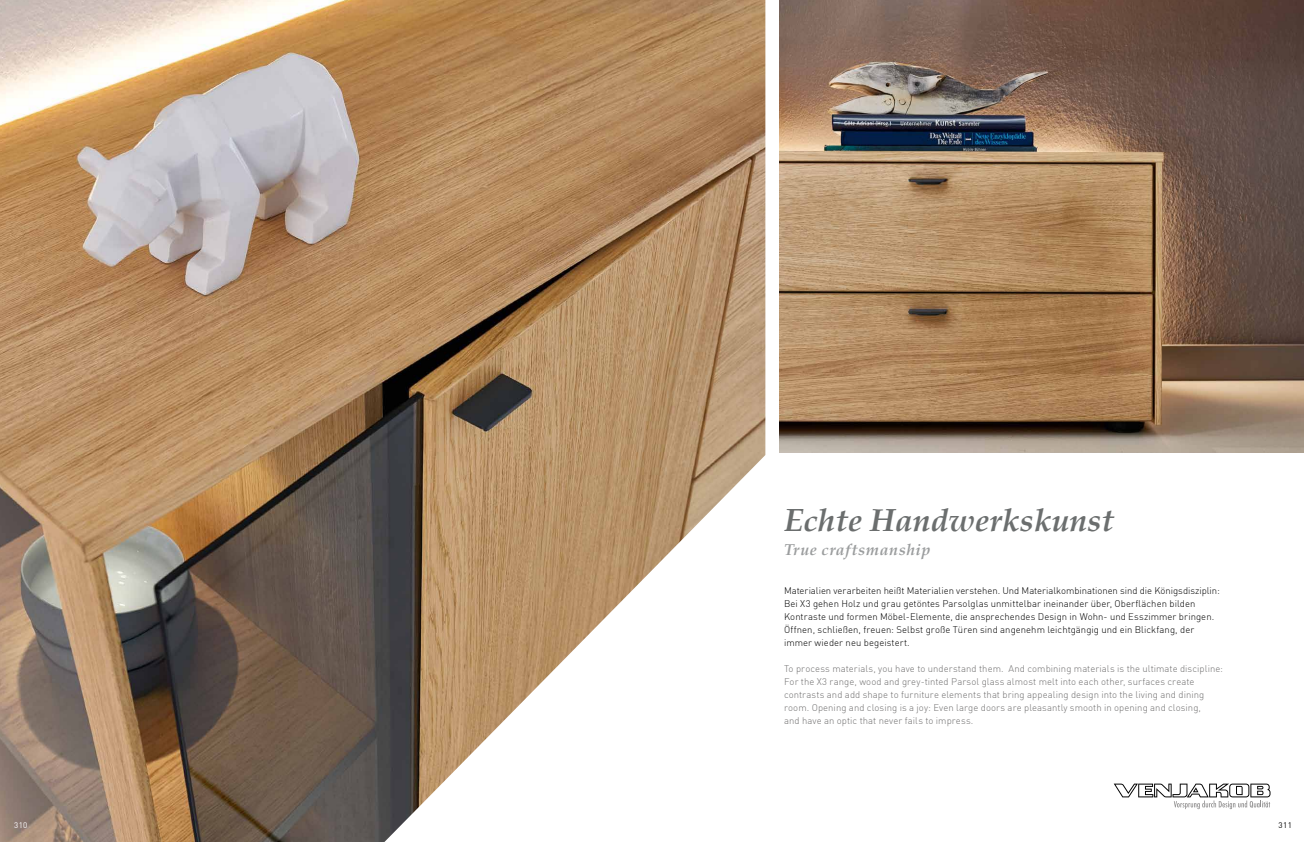
<style>
.page{position:relative;width:1304px;height:842px;background:#fff}
.page>*{position:absolute;margin:0;border:0;box-sizing:border-box;transform-origin:0 0}
.t1{font:italic 700 32px "Palatino";color:#6b6e6e}
.t2{font:italic 700 16px "Palatino";letter-spacing:.035em;color:#9b9d9e}
.t3{font:300 9.5px/13px "DIN Offc";letter-spacing:.01em;color:#706f6f}
.t4{font:300 9.5px/13px "DIN Offc";letter-spacing:.005em;color:#000}
.t5{font:8px "DIN Offc";color:#fff}
.t6{font:8px "DIN Offc";color:#000}
</style>
<div class="page">
<img style="left:0;top:0;width:765px;height:842px">
<img style="left:779px;top:0;width:525px;height:452px">
<svg style="left:1114px;top:784px;width:156px;height:25px"></svg>
<h1 class="t1" style="left:784px;top:493px;width:331px">Echte Handwerkskunst</h1>
<h2 class="t2" style="left:784px;top:536px;width:148px">True craftsmanship</h2>
<p class="t4" style="left:784px;top:584px;width:437px">Materialien verarbeiten heißt Materialien verstehen. Und Materialkombinationen sind die Königsdisziplin:<br>Bei X3 gehen Holz und grau getöntes Parsolglas unmittelbar ineinander über, Oberflächen bilden Kontraste und formen Möbel-Elemente, die ansprechendes Design in Wohn- und Esszimmer bringen.<br>Öffnen, schließen, freuen: Selbst große Türen sind angenehm leichtgängig und ein Blickfang, der immer wieder neu begeistert.</p>
<p class="t3" style="left:784px;top:662px;width:441px">To process materials, you have to understand them. And combining materials is the ultimate discipline:<br>For the X3 range, wood and grey-tinted Parsol glass almost melt into each other, surfaces create contrasts and add shape to furniture elements that bring appealing design into the living and dining room. Opening and closing is a joy: Even large doors are pleasantly smooth in opening and closing,<br>and have an optic that never fails to impress.</p>
<p class="t5" style="left:14px;top:820px;width:15px">310</p>
<p class="t6" style="left:1279px;top:820px;width:15px">311</p>
</div>
